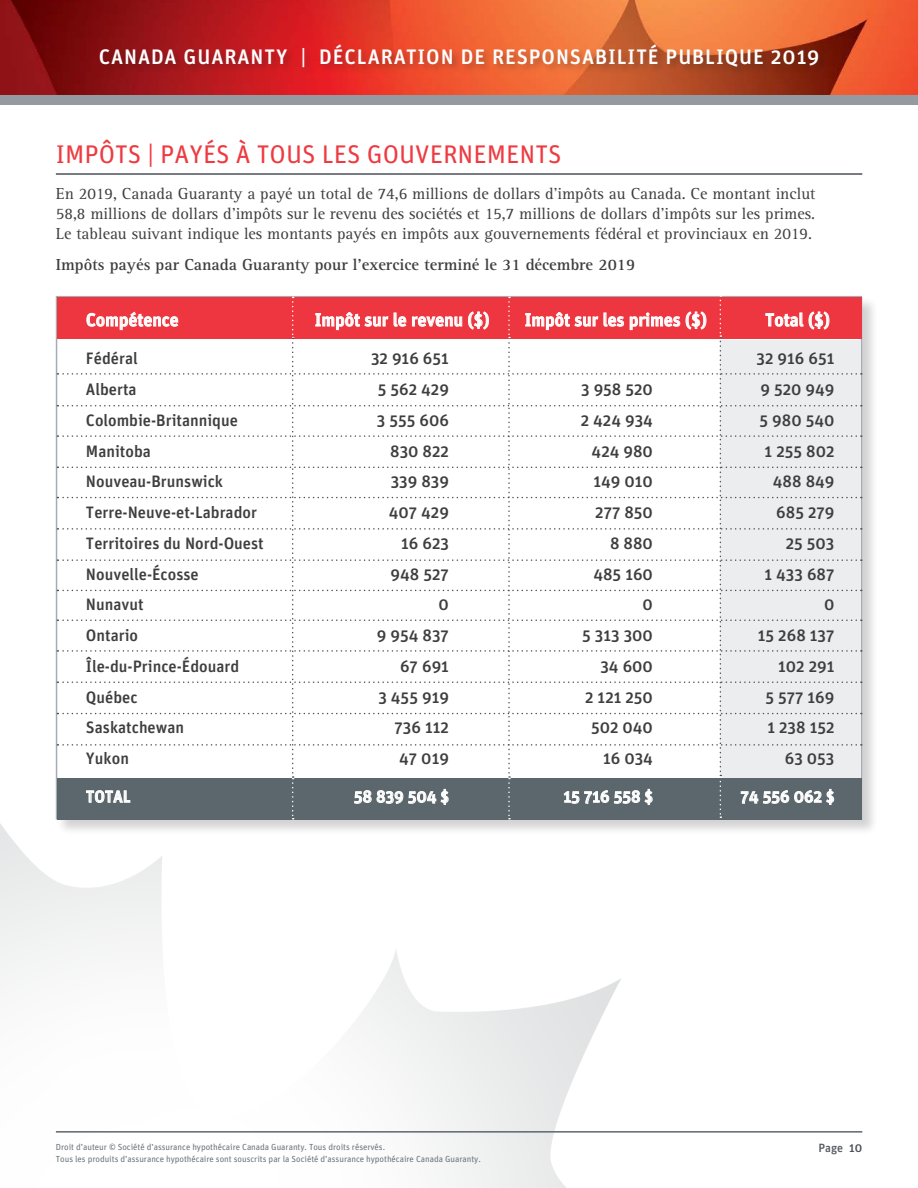
<style>
.page{position:relative;width:918px;height:1188px;background:#fff}
.page>*{position:absolute;margin:0;border:0;box-sizing:border-box;transform-origin:0 0}
.Subhead{font:25.5px "Unit OT";color:#ee3a41}
.t1{font:500 21px "Unit";letter-spacing:.045em;color:#fff}
.bullet_body{font:500 18px "Unit";color:#fff}
.bullet_body-2{font:500 16.5px "Unit";color:#3e3e3f}
.bullet_body-3{font:16.5px/20.2px "Rotis Serif";color:#3e3e3f;text-align:justify}
.bullet_body-4{font:700 16.5px "Rotis Serif";color:#3e3e3f}
.bullet_body-5{font:500 16.5px "Unit";color:#fff}
.t2{font:500 12px "Unit";color:#595e65}
.t3{font:8.85px/12.1px "Unit OT";letter-spacing:-.005em;color:#6a757b}
.s1{color:#4c5159}
</style>
<div class="page">
<img style="left:0;top:0;width:918px;height:95px">
<div style="left:98px;top:43px;width:730px;height:34px;background:#231f20;opacity:.3"></div>
<div style="left:0;top:95px;width:918px;height:10px;background:#9599a0"></div>
<hr style="left:56px;top:1131px;width:806px;height:2px;background:#5c676d">
<hr style="left:56px;top:173px;width:806px;height:2px;background:#4c5159">
<div style="left:56px;top:296px;width:823px;height:540px;background:#231f20;opacity:.2"></div>
<svg style="left:57px;top:296px;width:805px;height:523px"></svg>
<p class="t1" style="left:99px;top:44px;width:722px">CANADA GUARANTY | DÉCLARATION DE RESPONSABILITÉ PUBLIQUE 2019</p>
<p class="Subhead" style="left:56px;top:139px;width:507px">IMPÔTS | PAYÉS À TOUS LES GOUVERNEMENTS</p>
<p class="bullet_body-3" style="left:56px;top:184px;width:761px">En 2019, Canada Guaranty a payé un total de 74,6 millions de dollars d’impôts au Canada. Ce montant inclut 58,8 millions de dollars d’impôts sur le revenu des sociétés et 15,7 millions de dollars d’impôts sur les primes.<br>Le tableau suivant indique les montants payés en impôts aux gouvernements fédéral et provinciaux en 2019.</p>
<p class="bullet_body-4" style="left:56px;top:255px;width:581px">Impôts payés par Canada Guaranty pour l’exercice terminé le 31 décembre 2019</p>
<p class="bullet_body" style="left:86px;top:309px;width:94px">Compétence</p>
<p class="bullet_body" style="left:315px;top:309px;width:176px">Impôt sur le revenu ($)</p>
<p class="bullet_body" style="left:525px;top:309px;width:184px">Impôt sur les primes ($)</p>
<p class="bullet_body" style="left:765px;top:309px;width:66px">Total ($)</p>
<p class="bullet_body-2" style="left:86px;top:348px;width:53px">Fédéral</p>
<p class="bullet_body-2" style="left:371px;top:348px;width:79px">32 916 651</p>
<p class="bullet_body-2" style="left:757px;top:348px;width:79px">32 916 651</p>
<p class="bullet_body-2" style="left:86px;top:379px;width:52px">Alberta</p>
<p class="bullet_body-2" style="left:378px;top:379px;width:73px">5 562 429</p>
<p class="bullet_body-2" style="left:581px;top:379px;width:73px">3 958 520</p>
<p class="bullet_body-2" style="left:760px;top:379px;width:76px">9 520 949</p>
<p class="bullet_body-2" style="left:86px;top:410px;width:154px">Colombie-Britannique</p>
<p class="bullet_body-2" style="left:377px;top:410px;width:74px">3 555 606</p>
<p class="bullet_body-2" style="left:581px;top:410px;width:74px">2 424 934</p>
<p class="bullet_body-2" style="left:760px;top:410px;width:76px">5 980 540</p>
<p class="bullet_body-2" style="left:86px;top:441px;width:66px">Manitoba</p>
<p class="bullet_body-2" style="left:390px;top:441px;width:60px">830 822</p>
<p class="bullet_body-2" style="left:592px;top:441px;width:63px">424 980</p>
<p class="bullet_body-2" style="left:765px;top:441px;width:71px">1 255 802</p>
<p class="bullet_body-2" style="left:86px;top:471px;width:139px">Nouveau-Brunswick</p>
<p class="bullet_body-2" style="left:391px;top:471px;width:60px">339 839</p>
<p class="bullet_body-2" style="left:594px;top:471px;width:61px">149 010</p>
<p class="bullet_body-2" style="left:773px;top:471px;width:63px">488 849</p>
<p class="bullet_body-2" style="left:86px;top:502px;width:173px">Terre-Neuve-et-Labrador</p>
<p class="bullet_body-2" style="left:389px;top:502px;width:62px">407 429</p>
<p class="bullet_body-2" style="left:595px;top:502px;width:59px">277 850</p>
<p class="bullet_body-2" style="left:776px;top:502px;width:60px">685 279</p>
<p class="bullet_body-2" style="left:86px;top:533px;width:179px">Territoires du Nord-Ouest</p>
<p class="bullet_body-2" style="left:401px;top:533px;width:49px">16 623</p>
<p class="bullet_body-2" style="left:610px;top:533px;width:44px">8 880</p>
<p class="bullet_body-2" style="left:786px;top:533px;width:50px">25 503</p>
<p class="bullet_body-2" style="left:86px;top:564px;width:114px">Nouvelle-Écosse</p>
<p class="bullet_body-2" style="left:391px;top:564px;width:60px">948 527</p>
<p class="bullet_body-2" style="left:593px;top:564px;width:61px">485 160</p>
<p class="bullet_body-2" style="left:764px;top:564px;width:72px">1 433 687</p>
<p class="bullet_body-2" style="left:86px;top:594px;width:59px">Nunavut</p>
<p class="bullet_body-2" style="left:439px;top:594px;width:12px">0</p>
<p class="bullet_body-2" style="left:643px;top:594px;width:12px">0</p>
<p class="bullet_body-2" style="left:824px;top:594px;width:12px">0</p>
<p class="bullet_body-2" style="left:86px;top:625px;width:54px">Ontario</p>
<p class="bullet_body-2" style="left:377px;top:625px;width:74px">9 954 837</p>
<p class="bullet_body-2" style="left:582px;top:625px;width:72px">5 313 300</p>
<p class="bullet_body-2" style="left:758px;top:625px;width:78px">15 268 137</p>
<p class="bullet_body-2" style="left:86px;top:656px;width:155px">Île-du-Prince-Édouard</p>
<p class="bullet_body-2" style="left:400px;top:656px;width:50px">67 691</p>
<p class="bullet_body-2" style="left:600px;top:656px;width:54px">34 600</p>
<p class="bullet_body-2" style="left:778px;top:656px;width:58px">102 291</p>
<p class="bullet_body-2" style="left:86px;top:687px;width:53px">Québec</p>
<p class="bullet_body-2" style="left:378px;top:687px;width:72px">3 455 919</p>
<p class="bullet_body-2" style="left:585px;top:687px;width:69px">2 121 250</p>
<p class="bullet_body-2" style="left:765px;top:687px;width:71px">5 577 169</p>
<p class="bullet_body-2" style="left:86px;top:717px;width:100px">Saskatchewan</p>
<p class="bullet_body-2" style="left:395px;top:717px;width:56px">736 112</p>
<p class="bullet_body-2" style="left:591px;top:717px;width:63px">502 040</p>
<p class="bullet_body-2" style="left:767px;top:717px;width:69px">1 238 152</p>
<p class="bullet_body-2" style="left:86px;top:748px;width:45px">Yukon</p>
<p class="bullet_body-2" style="left:399px;top:748px;width:51px">47 019</p>
<p class="bullet_body-2" style="left:603px;top:748px;width:51px">16 034</p>
<p class="bullet_body-2" style="left:785px;top:748px;width:51px">63 053</p>
<p class="bullet_body-5" style="left:86px;top:786px;width:46px">TOTAL</p>
<p class="bullet_body-5" style="left:354px;top:786px;width:97px">58 839 504 $</p>
<p class="bullet_body-5" style="left:564px;top:786px;width:91px">15 716 558 $</p>
<p class="bullet_body-5" style="left:741px;top:786px;width:95px">74 556 062 $</p>
<p class="t3" style="left:56px;top:1141px;width:427px">Droit d’auteur © Société d’assurance hypothécaire Canada Guaranty. Tous droits réservés.<br>Tous les produits d’assurance hypothécaire sont souscrits par la Société d’assurance hypothécaire Canada Guaranty.</p>
<p class="t2" style="left:819px;top:1141px;width:45px">Page <span class="s1">10</span></p>
</div>
